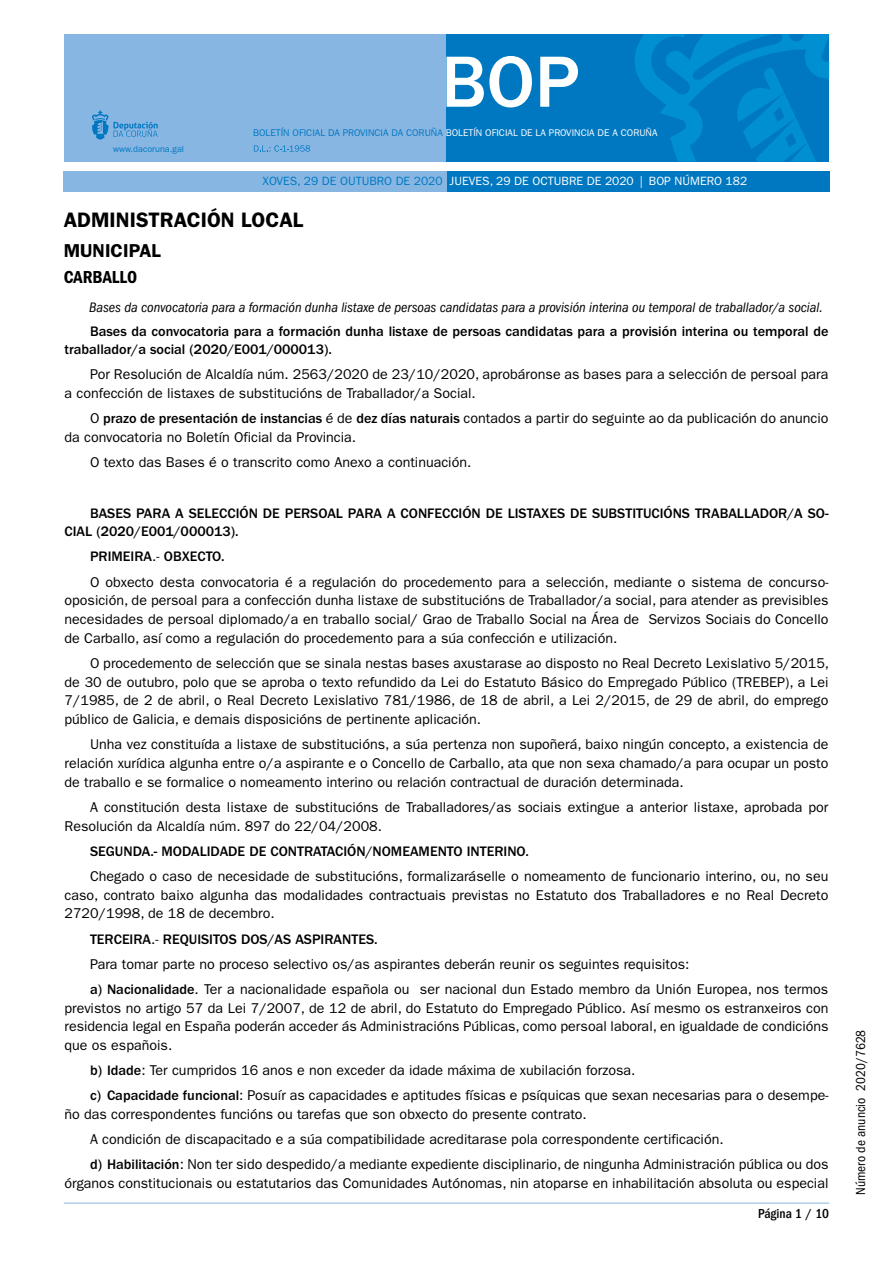
<style>
.page{position:relative;width:893px;height:1263px;background:#fff}
.page>*{position:absolute;margin:0;border:0;box-sizing:border-box;transform-origin:0 0}
.t1{font:500 75px "ITC Franklin Gothic Std";color:#fff}
.t2{font:600 21px "ITC Franklin Gothic Std";color:#000}
.t3{font:600 18.75px "ITC Franklin Gothic Std";color:#000}
.t4{font:18px "ITC Franklin Gothic Std Dm Cd";color:#000}
.t5{font:14.25px/18.8px "ITC Franklin Gothic Std";color:#000}
.t6{font:500 14.25px/18.8px "ITC Franklin Gothic Std";color:#000}
.t7{font:italic condensed 14.25px "ITC Franklin Gothic Std";color:#000}
.t8{font:condensed 13.5px "ITC Franklin Gothic Std";color:#000}
.t9{font:500 condensed 13.5px "ITC Franklin Gothic Std";color:#000}
.t10{font:12px "ITC Franklin Gothic Std";color:#fff}
.t11{font:9.75px "ITC Franklin Gothic Std";color:#fff}
.t12{font:9px "ITC Franklin Gothic Std";color:#0078c1}
.s1{color:#0078c1}
.s2{font-weight:500}
</style>
<div class="page">
<div style="left:64px;top:34px;width:382px;height:128px;background:#88b6e3"></div>
<div style="left:446px;top:34px;width:383px;height:128px;background:#0078c1"></div>
<svg style="left:254px;top:145px;width:56px;height:7px"></svg>
<svg style="left:92px;top:110px;width:66px;height:30px"></svg>
<svg style="left:635px;top:34px;width:194px;height:128px"></svg>
<div style="left:446px;top:171px;width:383px;height:20px;background:#0078c1"></div>
<div style="left:64px;top:171px;width:383px;height:20px;background:#88b6e3"></div>
<hr style="left:64px;top:1203px;width:765px;height:1px;background:#88b6e3">
<p class="t12" style="left:113px;top:143px;width:72px">www.dacoruna.gal</p>
<h1 class="t1" style="left:441px;top:40px;width:140px">BOP</h1>
<p class="t11" style="left:253px;top:127px;width:406px"><span class="s1">BOLETÍN OFICIAL DA PROVINCIA DA CORUÑA</span> BOLETÍN OFICIAL DE LA PROVINCIA DE A CORUÑA</p>
<p class="t10" style="left:263px;top:174px;width:486px"><span class="s1">XOVES, 29 DE OUTUBRO DE 2020</span> JUEVES, 29 DE OCTUBRE DE 2020 | BOP NÚMERO 182</p>
<h2 class="t2" style="left:64px;top:207px;width:229px">ADMINISTRACIÓN LOCAL</h2>
<h3 class="t3" style="left:64px;top:239px;width:88px">MUNICIPAL</h3>
<p class="t4" style="left:64px;top:267px;width:75px">CARBALLO</p>
<p class="t7" style="left:89px;top:300px;width:735px">Bases da convocatoria para a formación dunha listaxe de persoas candidatas para a provisión interina ou temporal de traballador/a social.</p>
<p class="t6" style="left:65px;top:322px;width:765px;text-indent:26px">Bases da convocatoria para a formación dunha listaxe de persoas candidatas para a provisión interina ou temporal de traballador/a social (2020/E001/000013).</p>
<p class="t5" style="left:65px;top:365px;width:765px;text-indent:26px">Por Resolución de Alcaldía núm. 2563/2020 de 23/10/2020, aprobáronse as bases para a selección de persoal para a confección de listaxes de substitucións de Traballador/a Social.</p>
<p class="t5" style="left:65px;top:409px;width:765px;text-indent:26px">O <span class="s2">prazo de presentación de instancias</span> é de <span class="s2">dez días naturais</span> contados a partir do seguinte ao da publicación do anuncio da convocatoria no Boletín Oficial da Provincia.</p>
<p class="t5" style="left:90px;top:453px;width:383px">O texto das Bases é o transcrito como Anexo a continuación.</p>
<p class="t6" style="left:65px;top:503px;width:765px;text-indent:26px">BASES PARA A SELECCIÓN DE PERSOAL PARA A CONFECCIÓN DE LISTAXES DE SUBSTITUCIÓNS TRABALLADOR/A SO-<br>CIAL (2020/E001/000013).</p>
<p class="t5" style="left:90px;top:544px;width:740px;line-height:25px"><span class="s2">PRIMEIRA</span>.- <span class="s2">OBXECTO.<br></span>O obxecto desta convocatoria é a regulación do procedemento para a selección, mediante o sistema de concurso-</p>
<p class="t5" style="left:65px;top:591px;width:765px;text-align:justify">oposición, de persoal para a confección dunha listaxe de substitucións de Traballador/a social, para atender as previsibles necesidades de persoal diplomado/a en traballo social/ Grao de Traballo Social na Área de Servizos Sociais do Concello de Carballo, así como a regulación do procedemento para a súa confección e utilización.</p>
<p class="t5" style="left:65px;top:654px;width:766px;text-align:justify;text-indent:26px">O procedemento de selección que se sinala nestas bases axustarase ao disposto no Real Decreto Lexislativo 5/2015, de 30 de outubro, polo que se aproba o texto refundido da Lei do Estatuto Básico do Empregado Público (TREBEP), a Lei 7/1985, de 2 de abril, o Real Decreto Lexislativo 781/1986, de 18 de abril, a Lei 2/2015, de 29 de abril, do emprego público de Galicia, e demais disposicións de pertinente aplicación.</p>
<p class="t5" style="left:65px;top:735px;width:765px;text-align:justify;text-indent:26px">Unha vez constituída a listaxe de substitucións, a súa pertenza non supoñerá, baixo ningún concepto, a existencia de relación xurídica algunha entre o/a aspirante e o Concello de Carballo, ata que non sexa chamado/a para ocupar un posto de traballo e se formalice o nomeamento interino ou relación contractual de duración determinada.</p>
<p class="t5" style="left:65px;top:798px;width:765px;text-indent:26px">A constitución desta listaxe de substitucións de Traballadores/as sociais extingue a anterior listaxe, aprobada por<br>Resolución da Alcaldía núm. 897 do 22/04/2008.</p>
<p class="t6" style="left:90px;top:842px;width:440px">SEGUNDA.- MODALIDADE DE CONTRATACIÓN/NOMEAMENTO INTERINO.</p>
<p class="t5" style="left:65px;top:867px;width:765px;text-align:justify;text-indent:26px">Chegado o caso de necesidade de substitucións, formalizaráselle o nomeamento de funcionario interino, ou, no seu caso, contrato baixo algunha das modalidades contractuais previstas no Estatuto dos Traballadores e no Real Decreto 2720/1998, de 18 de decembro.</p>
<p class="t5" style="left:90px;top:926px;width:740px;line-height:25px"><span class="s2">TERCEIRA</span>.- <span class="s2">REQUISITOS DOS/AS ASPIRANTES.<br></span>Para tomar parte no proceso selectivo os/as aspirantes deberán reunir os seguintes requisitos:<br><span class="s2">a) Nacionalidade</span>. Ter a nacionalidade española ou ser nacional dun Estado membro da Unión Europea, nos termos</p>
<p class="t5" style="left:65px;top:998px;width:765px;text-align:justify">previstos no artigo 57 da Lei 7/2007, de 12 de abril, do Estatuto do Empregado Público. Así mesmo os estranxeiros con residencia legal en España poderán acceder ás Administracións Públicas, como persoal laboral, en igualdade de condicións que os españois.</p>
<p class="t5" style="left:90px;top:1058px;width:740px;line-height:25px"><span class="s2">b) Idade</span>: Ter cumpridos 16 anos e non exceder da idade máxima de xubilación forzosa.<br><span class="s2">c) Capacidade funcional</span>: Posuír as capacidades e aptitudes físicas e psíquicas que sexan necesarias para o desempe-</p>
<p class="t5" style="left:90px;top:1102px;width:740px;line-height:25px;text-indent:-26px">ño das correspondentes funcións ou tarefas que son obxecto do presente contrato.<br>A condición de discapacitado e a súa compatibilidade acreditarase pola correspondente certificación.<br><span class="s2">d) Habilitación</span>: Non ter sido despedido/a mediante expediente disciplinario, de ningunha Administración pública ou dos</p>
<p class="t5" style="left:65px;top:1174px;width:765px">órganos constitucionais ou estatutarios das Comunidades Autónomas, nin atoparse en inhabilitación absoluta ou especial</p>
<p class="t9" style="left:758px;top:1206px;width:73px">Página 1 / 10</p>
<p class="t8" style="left:853px;top:1195px;width:167px;rotate:-90deg">Número de anuncio 2020/7628</p>
</div>
